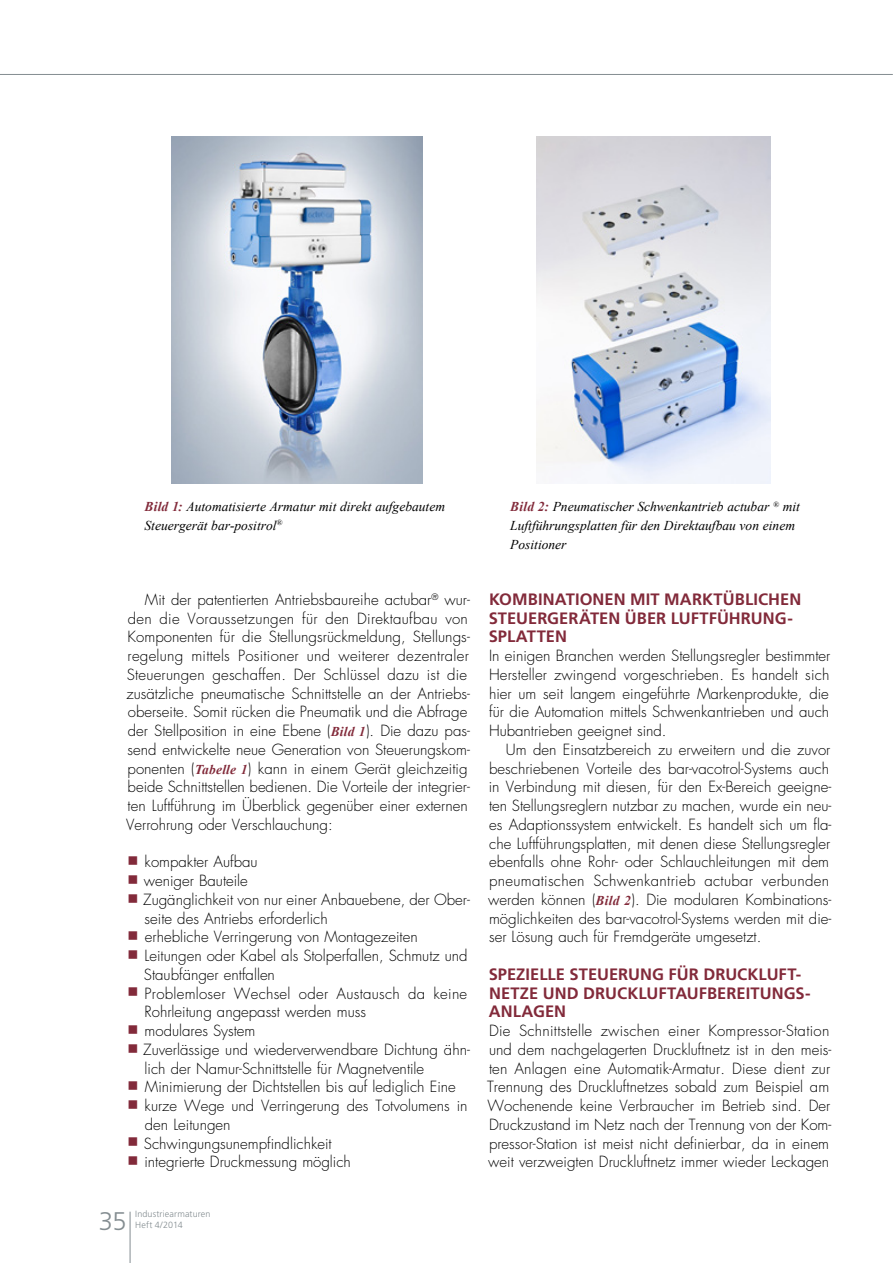
<style>
.page{position:relative;width:893px;height:1263px;background:#fff}
.page>*{position:absolute;margin:0;border:0;box-sizing:border-box;transform-origin:0 0}
.t1{font:300 25.5px "Frutiger";color:#848d91}
.IA_1_Subline{font:700 16.5px/18.8px "Frutiger";letter-spacing:.005em;color:#822a3a}
.IA_Fliesstext_Einzug{font:300 15px/18.8px "Futura";color:#000}
.IA_Fliesstext{font:300 15px/18.8px "Futura";color:#000;text-align:justify}
.IA_Fliesstext_Einzug-2{font:300 15px/18.8px "Futura";letter-spacing:.02em;color:#000}
.IA_Bildunterschrift{font:italic 13.5px/18.8px "Times New Roman";color:#000}
.t2{font:300 9px/10.8px "Frutiger";letter-spacing:.015em;color:#848d91}
.s1{font-weight:700;color:#822a3a}
.s2{font-family:"Times New Roman";font-weight:700;font-style:italic;font-size:13.5px;color:#822a3a}
</style>
<div class="page">
<hr style="left:130px;top:1212px;width:1px;height:51px;background:#848d91">
<hr style="left:0;top:74px;width:893px;height:1px;background:#848d91">
<img style="left:172px;top:136px;width:250px;height:348px">
<img style="left:537px;top:136px;width:234px;height:348px">
<p class="IA_Bildunterschrift" style="left:145px;top:497px;width:302px"><span class="s1">Bild 1:</span> Automatisierte Armatur mit direkt aufgebautem<br>Steuergerät bar-positrol<sup>®</sup></p>
<p class="IA_Bildunterschrift" style="left:510px;top:497px;width:291px"><span class="s1">Bild 2:</span> Pneumatischer Schwenkantrieb actubar <sup>®</sup> mit<br>Luftführungsplatten für den Direktaufbau von einem<br>Positioner</p>
<p class="IA_Fliesstext_Einzug" style="left:126px;top:590px;width:345px;text-indent:19px">Mit der patentierten Antriebsbaureihe actubar<sup>®</sup> wur&shy;den die Voraussetzungen für den Direktaufbau von Komponenten für die Stellungsrückmeldung, Stellungs&shy;regelung mittels Positioner und weiterer dezentraler Steuerungen geschaffen. Der Schlüssel dazu ist die zusätzliche pneumatische Schnittstelle an der Antriebs&shy;oberseite. Somit rücken die Pneumatik und die Abfrage der Stellposition in eine Ebene (<span class="s2">Bild 1</span>). Die dazu pas&shy;send entwickelte neue Generation von Steuerungskom&shy;ponenten (<span class="s2">Tabelle 1</span>) kann in einem Gerät gleichzeitig beide Schnittstellen bedienen. Die Vorteile der integrier&shy;ten Luftführung im Überblick gegenüber einer externen Verrohrung oder Verschlauchung:</p>
<p class="IA_Fliesstext_Einzug" style="left:145px;top:853px;width:114px">kompakter Aufbau</p>
<p class="IA_Fliesstext_Einzug" style="left:144px;top:872px;width:106px">weniger Bauteile</p>
<p class="IA_Fliesstext_Einzug" style="left:143px;top:890px;width:328px">Zugänglichkeit von nur einer Anbauebene, der Ober&shy;seite des Antriebs erforderlich</p>
<p class="IA_Fliesstext_Einzug" style="left:145px;top:928px;width:274px">erhebliche Verringerung von Montagezeiten</p>
<p class="IA_Fliesstext_Einzug" style="left:144px;top:947px;width:325px">Leitungen oder Kabel als Stolperfallen, Schmutz und<br>Staubfänger entfallen</p>
<p class="IA_Fliesstext_Einzug-2" style="left:145px;top:984px;width:324px">Problemloser Wechsel oder Austausch da keine<br>Rohrleitung angepasst werden muss</p>
<p class="IA_Fliesstext_Einzug" style="left:145px;top:1022px;width:112px">modulares System</p>
<p class="IA_Fliesstext_Einzug" style="left:143px;top:1040px;width:328px">Zuverlässige und wiederverwendbare Dichtung ähn&shy;lich der Namur-Schnittstelle für Magnetventile</p>
<p class="IA_Fliesstext_Einzug" style="left:145px;top:1078px;width:312px">Minimierung der Dichtstellen bis auf lediglich Eine</p>
<p class="IA_Fliesstext_Einzug" style="left:145px;top:1097px;width:324px">kurze Wege und Verringerung des Totvolumens in den Leitungen</p>
<p class="IA_Fliesstext_Einzug" style="left:144px;top:1134px;width:189px">Schwingungsunempfindlichkeit</p>
<p class="IA_Fliesstext_Einzug" style="left:144px;top:1153px;width:208px">integrierte Druckmessung möglich</p>
<p class="t1" style="left:99px;top:1206px;width:29px">35</p>
<p class="t2" style="left:135px;top:1209px;width:77px">Industriearmaturen<br>Heft 4/2014</p>
<p class="IA_1_Subline" style="left:489px;top:590px;width:314px">KOMBINATIONEN MIT MARKTÜBLICHEN<br>STEUERGERÄTEN ÜBER LUFTFÜHRUNG-<br>SPLATTEN</p>
<p class="IA_Fliesstext" style="left:489px;top:647px;width:343px">In einigen Branchen werden Stellungsregler bestimmter Hersteller zwingend vorgeschrieben. Es handelt sich hier um seit langem eingeführte Markenprodukte, die für die Automation mittels Schwenkantrieben und auch Hubantrieben geeignet sind.</p>
<p class="IA_Fliesstext_Einzug" style="left:488px;top:740px;width:345px;text-indent:18px">Um den Einsatzbereich zu erweitern und die zuvor beschriebenen Vorteile des bar-vacotrol-Systems auch in Verbindung mit diesen, für den Ex-Bereich geeigne&shy;ten Stellungsreglern nutzbar zu machen, wurde ein neu&shy;es Adaptionssystem entwickelt. Es handelt sich um fla&shy;che Luftführungsplatten, mit denen diese Stellungsregler ebenfalls ohne Rohr- oder Schlauchleitungen mit dem pneumatischen Schwenkantrieb actubar verbunden werden können (<span class="s2">Bild 2</span>). Die modularen Kombinations&shy;möglichkeiten des bar-vacotrol-Systems werden mit die&shy;ser Lösung auch für Fremdgeräte umgesetzt.</p>
<p class="IA_1_Subline" style="left:489px;top:965px;width:323px">SPEZIELLE STEUERUNG FÜR DRUCKLUFT-<br>NETZE UND DRUCKLUFTAUFBEREITUNGS-<br>ANLAGEN</p>
<p class="IA_Fliesstext" style="left:487px;top:1022px;width:346px;text-align:left">Die Schnittstelle zwischen einer Kompressor-Station und dem nachgelagerten Druckluftnetz ist in den meis&shy;ten Anlagen eine Automatik-Armatur. Diese dient zur Trennung des Druckluftnetzes sobald zum Beispiel am Wochenende keine Verbraucher im Betrieb sind. Der Druckzustand im Netz nach der Trennung von der Kom&shy;pressor-Station ist meist nicht definierbar, da in einem weit verzweigten Druckluftnetz immer wieder Leckagen</p>
</div>
